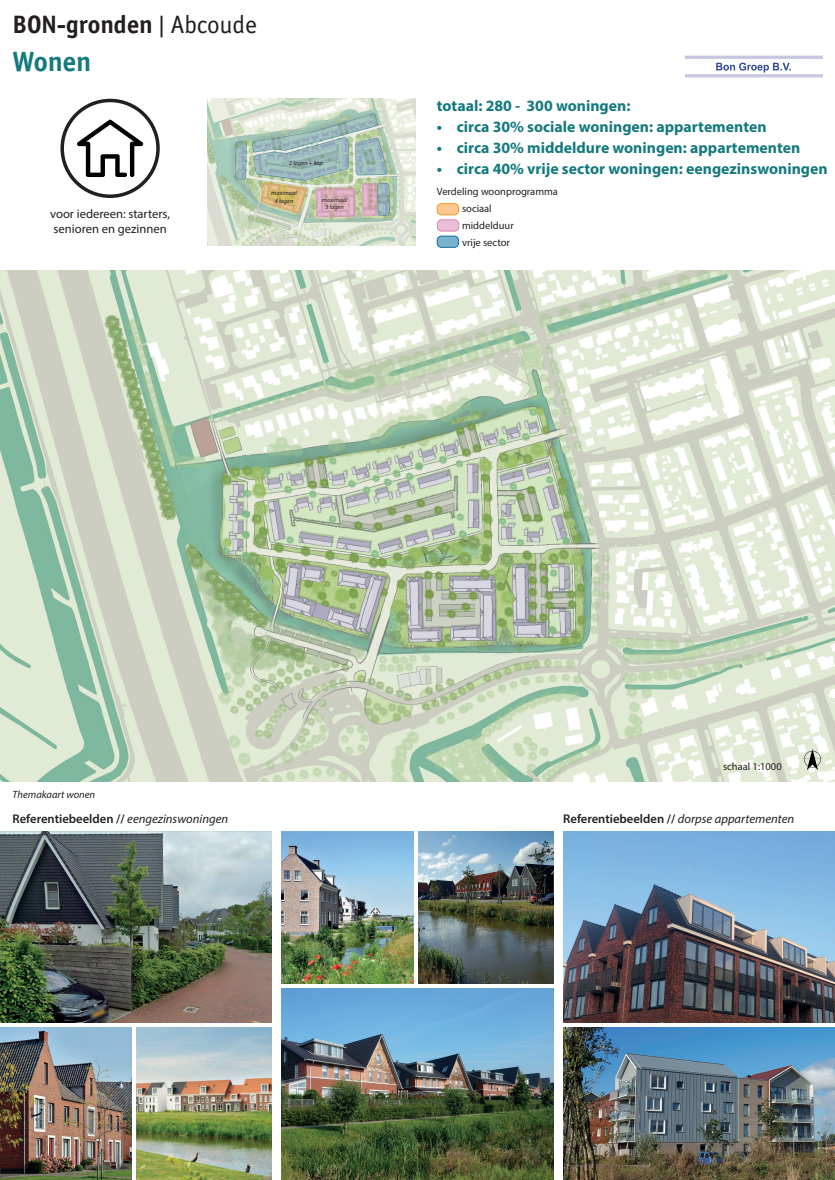
<style>
.page{position:relative;width:835px;height:1180px;background:#fff}
.page>*{position:absolute;margin:0;border:0;box-sizing:border-box;transform-origin:0 0}
.t1{font:700 28px "Officina Sans ITC Pro";color:#157a7e}
.t2{font:700 25.2px "Officina Sans ITC Pro";color:#231f20}
.t3{font:700 15.75px "Myriad Pro";color:#157a7e}
.t4{font:600 12.6px "Myriad Pro";color:#231f20}
.t5{font:12.6px/15.1px "Myriad Pro";color:#231f20}
.t6{font:10.5px/16.8px "Myriad Pro";color:#231f20}
.t7{font:italic 10.5px "Myriad Pro";color:#231f20}
.t8{font:italic 6.3px/7.6px "Myriad Pro";color:#231f20;text-align:center}
.s1{font-weight:400}
.s2{font-weight:400;font-style:italic}
</style>
<div class="page">
<img style="left:0;top:270px;width:834px;height:511px">
<img style="left:281px;top:989px;width:272px;height:191px">
<img style="left:281px;top:831px;width:132px;height:153px">
<img style="left:563px;top:1027px;width:271px;height:153px">
<img style="left:0;top:1027px;width:132px;height:153px">
<img style="left:563px;top:831px;width:271px;height:192px">
<img style="left:0;top:831px;width:272px;height:192px">
<img style="left:137px;top:1027px;width:135px;height:153px">
<img style="left:418px;top:831px;width:135px;height:153px">
<svg style="left:77px;top:120px;width:66px;height:57px"></svg>
<div style="left:60px;top:99px;width:100px;height:99px;border:4px solid #231f20;border-radius:50%"></div>
<svg style="left:802px;top:749px;width:20px;height:21px"></svg>
<img style="left:207px;top:99px;width:208px;height:147px">
<div style="left:437px;top:236px;width:21px;height:11px;background:#79b2cb;border-radius:4px"></div>
<div style="left:436px;top:236px;width:23px;height:12px;border:1px solid #1575a7;border-radius:4px"></div>
<div style="left:437px;top:220px;width:21px;height:11px;background:#edbed8;border-radius:4px"></div>
<div style="left:437px;top:219px;width:22px;height:13px;border:1px solid #d68dbd;border-radius:4px"></div>
<div style="left:437px;top:204px;width:21px;height:11px;background:#fdc990;border-radius:4px"></div>
<div style="left:436px;top:203px;width:23px;height:12px;border:1px solid #f89b2d;border-radius:4px"></div>
<img style="left:685px;top:55px;width:137px;height:23px">
<h2 class="t2" style="left:13px;top:9px;width:245px">BON-gronden <span class="s1">| Abcoude</span></h2>
<h1 class="t1" style="left:13px;top:44px;width:80px">Wonen</h1>
<p class="t5" style="left:50px;top:206px;width:121px">voor iedereen: starters, senioren en gezinnen</p>
<p class="t3" style="left:437px;top:95px;width:195px">totaal: 280 - 300 woningen:</p>
<p class="t3" style="left:437px;top:116px;width:331px">• circa 30% sociale woningen: appartementen</p>
<p class="t3" style="left:437px;top:137px;width:365px">• circa 30% middeldure woningen: appartementen</p>
<p class="t3" style="left:437px;top:158px;width:392px">• circa 40% vrije sector woningen: eengezinswoningen</p>
<p class="t8" style="left:289px;top:159px;width:35px">2 lagen + kap</p>
<p class="t8" style="left:322px;top:195px;width:27px">maximaal<br>3 lagen</p>
<p class="t8" style="left:271px;top:189px;width:27px">maximaal<br>4 lagen</p>
<p class="t6" style="left:462px;top:183px;width:97px;text-indent:-25px">Verdeling woonprogramma sociaal<br>middelduur<br>vrije sector</p>
<p class="t7" style="left:13px;top:788px;width:84px">Themakaart wonen</p>
<p class="t6" style="left:723px;top:758px;width:60px">schaal 1:1000</p>
<p class="t4" style="left:13px;top:811px;width:217px">Referentiebeelden // <span class="s2">eengezinswoningen</span></p>
<p class="t4" style="left:563px;top:811px;width:232px">Referentiebeelden // <span class="s2">dorpse appartementen</span></p>
</div>
